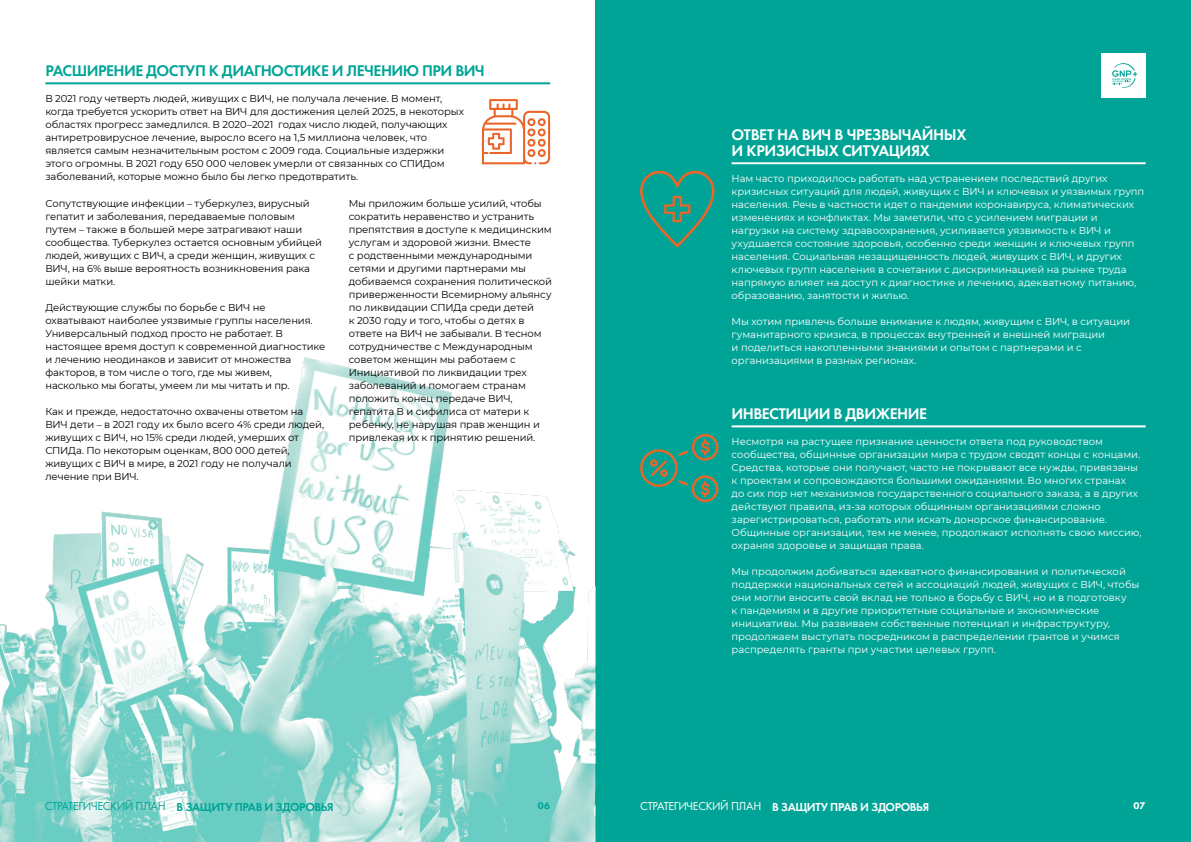
<style>
.page{position:relative;width:1191px;height:842px;background:#fff}
.page>*{position:absolute;margin:0;border:0;box-sizing:border-box;transform-origin:0 0}
.t1{font:600 16px/16px "Futura PT";letter-spacing:-.025em;color:#fff}
.t2{font:600 16px "Futura PT";letter-spacing:-.03em;color:#00a496}
.t3{font:600 12px "Futura PT";letter-spacing:-.04em;color:#00a496}
.t4{font:600 12px "Futura PT";letter-spacing:-.04em;color:#fff}
.t5{font:10px/13px "Montserrat";letter-spacing:-.01em;color:#000}
.t6{font:10px/13px "Montserrat";color:#fff}
.t7{font:800 10px "Futura PT";color:#00a496}
.t8{font:800 10px "Futura PT";color:#fff}
.s1{font-weight:400}
</style>
<div class="page">
<div style="left:595px;top:0;width:596px;height:842px;background:#00a496"></div>
<img style="left:0;top:357px;width:595px;height:485px">
<div style="left:1101px;top:53px;width:44px;height:45px;background:#fff"></div>
<svg style="left:1112px;top:63px;width:25px;height:25px"></svg>
<hr style="left:45px;top:82px;width:505px;height:2px;background:#00a598">
<hr style="left:731px;top:425px;width:414px;height:2px;background:#fff">
<hr style="left:731px;top:162px;width:414px;height:2px;background:#fff">
<svg style="left:640px;top:434px;width:78px;height:68px"></svg>
<svg style="left:640px;top:171px;width:74px;height:76px"></svg>
<svg style="left:482px;top:99px;width:68px;height:65px"></svg>
<h1 class="t2" style="left:45px;top:61px;width:441px">РАСШИРЕНИЕ ДОСТУП К ДИАГНОСТИКЕ И ЛЕЧЕНИЮ ПРИ ВИЧ</h1>
<p class="t5" style="left:45px;top:92px;width:420px">В 2021 году четверть людей, живущих с ВИЧ, не получала лечение. В момент, когда требуется ускорить ответ на ВИЧ для достижения целей 2025, в некоторых областях прогресс замедлился. В 2020–2021 годах число людей, получающих антиретровирусное лечение, выросло всего на 1,5 миллиона человек, что является самым незначительным ростом с 2009 года. Социальные издержки этого огромны. В 2021 году 650 000 человек умерли от связанных со СПИДом заболеваний, которые можно было бы легко предотвратить.</p>
<p class="t5" style="left:45px;top:197px;width:278px">Сопутствующие инфекции – туберкулез, вирусный гепатит и заболевания, передаваемые половым путем – также в большей мере затрагивают наши сообщества. Туберкулез остается основным убийцей людей, живущих с ВИЧ, а среди женщин, живущих с ВИЧ, на 6% выше вероятность возникновения рака шейки матки.</p>
<p class="t5" style="left:45px;top:301px;width:281px">Действующие службы по борьбе с ВИЧ не охватывают наиболее уязвимые группы населения.<br>Универсальный подход просто не работает. В настоящее время доступ к современной диагностике и лечению неодинаков и зависит от множества факторов, в том числе о того, где мы живем, насколько мы богаты, умеем ли мы читать и пр.</p>
<p class="t5" style="left:45px;top:405px;width:280px">Как и прежде, недостаточно охвачены ответом на ВИЧ дети – в 2021 году их было всего 4% среди людей, живущих с ВИЧ, но 15% среди людей, умерших от СПИДа. По некоторым оценкам, 800 000 детей, живущих с ВИЧ в мире, в 2021 году не получали лечение при ВИЧ.</p>
<p class="t5" style="left:349px;top:197px;width:205px">Мы приложим больше усилий, чтобы сократить неравенство и устранить препятствия в доступе к медицинским услугам и здоровой жизни. Вместе<br>с родственными международными сетями и другими партнерами мы добиваемся сохранения политической приверженности Всемирному альянсу по ликвидации СПИДа среди детей<br>к 2030 году и того, чтобы о детях в ответе на ВИЧ не забывали. В тесном сотрудничестве с Международным советом женщин мы работаем с<br>Инициативой по ликвидации трех заболеваний и помогаем странам положить конец передаче ВИЧ, гепатита В и сифилиса от матери к ребенку, не нарушая прав женщин и привлекая их к принятию решений.</p>
<h1 class="t1" style="left:731px;top:126px;width:236px">ОТВЕТ НА ВИЧ В ЧРЕЗВЫЧАЙНЫХ<br>И КРИЗИСНЫХ СИТУАЦИЯХ</h1>
<p class="t6" style="left:731px;top:171px;width:414px">Нам часто приходилось работать над устранением последствий других кризисных ситуаций для людей, живущих с ВИЧ и ключевых и уязвимых групп населения. Речь в частности идет о пандемии коронавируса, климатических изменениях и конфликтах. Мы заметили, что с усилением миграции и нагрузки на систему здравоохранения, усиливается уязвимость к ВИЧ и ухудшается состояние здоровья, особенно среди женщин и ключевых групп населения. Социальная незащищенность людей, живущих с ВИЧ, и других ключевых групп населения в сочетании с дискриминацией на рынке труда напрямую влияет на доступ к диагностике и лечению, адекватному питанию, образованию, занятости и жилью.</p>
<p class="t6" style="left:731px;top:314px;width:400px">Мы хотим привлечь больше внимание к людям, живущим с ВИЧ, в ситуации гуманитарного кризиса, в процессах внутренней и внешней миграции<br>и поделиться накопленными знаниями и опытом с партнерами и с организациями в разных регионах.</p>
<h1 class="t1" style="left:731px;top:405px;width:197px">ИНВЕСТИЦИИ В ДВИЖЕНИЕ</h1>
<p class="t6" style="left:731px;top:434px;width:411px">Несмотря на растущее признание ценности ответа под руководством сообщества, общинные организации мира с трудом сводят концы с концами.<br>Средства, которые они получают, часто не покрывают все нужды, привязаны к проектам и сопровождаются большими ожиданиями. Во многих странах<br>до сих пор нет механизмов государственного социального заказа, а в других действуют правила, из-за которых общинным организациями сложно зарегистрироваться, работать или искать донорское финансирование.<br>Общинные организации, тем не менее, продолжают исполнять свою миссию, охраняя здоровье и защищая права.</p>
<p class="t6" style="left:731px;top:564px;width:409px">Мы продолжим добиваться адекватного финансирования и политической поддержки национальных сетей и ассоциаций людей, живущих с ВИЧ, чтобы они могли вносить свой вклад не только в борьбу с ВИЧ, но и в подготовку<br>к пандемиям и в другие приоритетные социальные и экономические инициативы. Мы развиваем собственные потенциал и инфраструктуру, продолжаем выступать посредником в распределении грантов и учимся распределять гранты при участии целевых групп.</p>
<p class="t3" style="left:45px;top:799px;width:290px"><span class="s1">СТРАТЕГИЧЕСКИЙ ПЛАН</span> В ЗАЩИТУ ПРАВ И ЗДОРОВЬЯ</p>
<p class="t7" style="left:538px;top:799px;width:14px">06</p>
<p class="t4" style="left:640px;top:799px;width:290px"><span class="s1">СТРАТЕГИЧЕСКИЙ ПЛАН</span> В ЗАЩИТУ ПРАВ И ЗДОРОВЬЯ</p>
<p class="t8" style="left:1133px;top:799px;width:13px">07</p>
</div>
